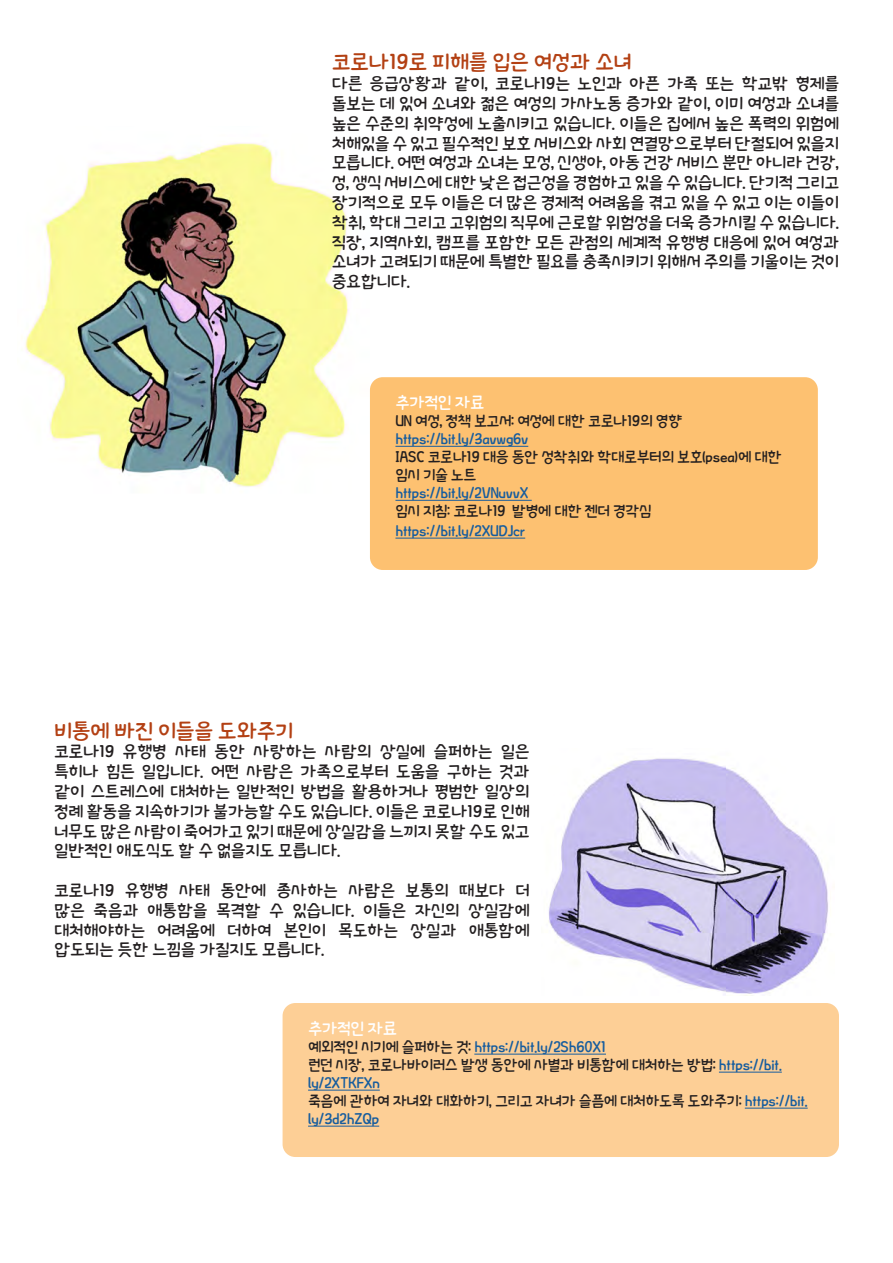
<style>
.page{position:relative;width:893px;height:1263px;background:#fff}
.page>*{position:absolute;margin:0;border:0;box-sizing:border-box;transform-origin:0 0}
.t1{font:21px "THE Alien";color:#b34013}
.t2{font:16.5px/19.8px "THE Alien";color:#231f20;text-align:justify}
.Style_de_paragraphe{font:16.5px "THE Alien";letter-spacing:-.01em;color:#fff;scale:.96 1}
.Style_de_paragraphe-2{font:15px/18px "THE Alien";letter-spacing:-.01em;color:#231f20;scale:.96 1}
.Style_de_paragraphe-3{font:15px "THE Alien";letter-spacing:-.01em;color:#175d9e;scale:.96 1}
.s1{color:#231f20}
.s2{color:#175d9e}
</style>
<div class="page">
<div style="left:283px;top:1003px;width:556px;height:154px;background:#fdcf96;border-radius:13px"></div>
<hr style="left:474px;top:1054px;width:132px;height:1px;background:#175d9e">
<hr style="left:719px;top:1072px;width:63px;height:1px;background:#175d9e">
<hr style="left:308px;top:1090px;width:72px;height:1px;background:#175d9e">
<hr style="left:745px;top:1108px;width:63px;height:1px;background:#175d9e">
<hr style="left:308px;top:1126px;width:71px;height:1px;background:#175d9e">
<img style="left:548px;top:758px;width:280px;height:237px">
<img style="left:25px;top:143px;width:324px;height:344px">
<div style="left:370px;top:377px;width:448px;height:193px;background:#fdc171;border-radius:13px"></div>
<hr style="left:395px;top:446px;width:133px;height:1px;background:#175d9e">
<hr style="left:395px;top:500px;width:137px;height:1px;background:#175d9e">
<hr style="left:395px;top:538px;width:130px;height:1px;background:#175d9e">
<p class="t1" style="left:332px;top:47px;width:301px">코로나19로 피해를 입은 여성과 소녀</p>
<p class="t2" style="left:332px;top:73px;width:509px">다른 응급상황과 같이, 코로나19는 노인과 아픈 가족 또는 학교밖 형제를 돌보는 데 있어 소녀와 젊은 여성의 가사노동 증가와 같이, 이미 여성과 소녀를 높은 수준의 취약성에 노출시키고 있습니다. 이들은 집에서 높은 폭력의 위험에 처해있을 수 있고 필수적인 보호 서비스와 사회 연결망으로부터 단절되어 있을지 모릅니다. 어떤 여성과 소녀는 모성, 신생아, 아동 건강 서비스 뿐만 아니라 건강, 성, 생식 서비스에 대한 낮은 접근성을 경험하고 있을 수 있습니다. 단기적 그리고 장기적으로 모두 이들은 더 많은 경제적 어려움을 겪고 있을 수 있고 이는 이들이 착취, 학대 그리고 고위험의 직무에 근로할 위험성을 더욱 증가시킬 수 있습니다. 직장, 지역사회, 캠프를 포함한 모든 관점의 세계적 유행병 대응에 있어 여성과 소녀가 고려되기 때문에 특별한 필요를 충족시키기 위해서 주의를 기울이는 것이 중요합니다.</p>
<p class="Style_de_paragraphe" style="left:395px;top:390px;width:94px">추가적인 자료</p>
<p class="Style_de_paragraphe-2" style="left:395px;top:411px;width:300px">UN 여성, 정책 보고서: 여성에 대한 코로나19의 영향</p>
<p class="Style_de_paragraphe-3" style="left:395px;top:428px;width:140px">https://bit.ly/3avwg6v</p>
<p class="Style_de_paragraphe-2" style="left:395px;top:447px;width:404px">IASC 코로나19 대응 동안 성착취와 학대로부터의 보호(psea)에 대한 임시 기술 노트</p>
<p class="Style_de_paragraphe-3" style="left:395px;top:482px;width:140px">https://bit.ly/2VNuvvX</p>
<p class="Style_de_paragraphe-2" style="left:395px;top:501px;width:268px">임시 지침: 코로나19 발병에 대한 젠더 경각심</p>
<p class="Style_de_paragraphe-3" style="left:395px;top:520px;width:137px">https://bit.ly/2XUDJcr</p>
<p class="t1" style="left:54px;top:715px;width:241px">비통에 빠진 이들을 도와주기</p>
<p class="t2" style="left:54px;top:741px;width:477px">코로나19 유행병 사태 동안 사랑하는 사람의 상실에 슬퍼하는 일은 특히나 힘든 일입니다. 어떤 사람은 가족으로부터 도움을 구하는 것과 같이 스트레스에 대처하는 일반적인 방법을 활용하거나 평범한 일상의 정례 활동을 지속하기가 불가능할 수도 있습니다. 이들은 코로나19로 인해 너무도 많은 사람이 죽어가고 있기 때문에 상실감을 느끼지 못할 수도 있고 일반적인 애도식도 할 수 없을지도 모릅니다.</p>
<p class="t2" style="left:54px;top:880px;width:477px">코로나19 유행병 사태 동안에 종사하는 사람은 보통의 때보다 더 많은 죽음과 애통함을 목격할 수 있습니다. 이들은 자신의 상실감에 대처해야하는 어려움에 더하여 본인이 목도하는 상실과 애통함에 압도되는 듯한 느낌을 가질지도 모릅니다.</p>
<p class="Style_de_paragraphe" style="left:308px;top:1016px;width:94px">추가적인 자료</p>
<p class="Style_de_paragraphe-3" style="left:308px;top:1036px;width:312px"><span class="s1">예외적인 시기에 슬퍼하는 것:</span> https://bit.ly/2Sh60X1</p>
<p class="Style_de_paragraphe-2" style="left:308px;top:1055px;width:495px">런던 시장, 코로나바이러스 발생 동안에 사별과 비통함에 대처하는 방법: <span class="s2">https://bit. ly/2XTKFXn</span></p>
<p class="Style_de_paragraphe-2" style="left:308px;top:1091px;width:522px">죽음에 관하여 자녀와 대화하기, 그리고 자녀가 슬픔에 대처하도록 도와주기: <span class="s2">https://bit. ly/3d2hZQp</span></p>
</div>
